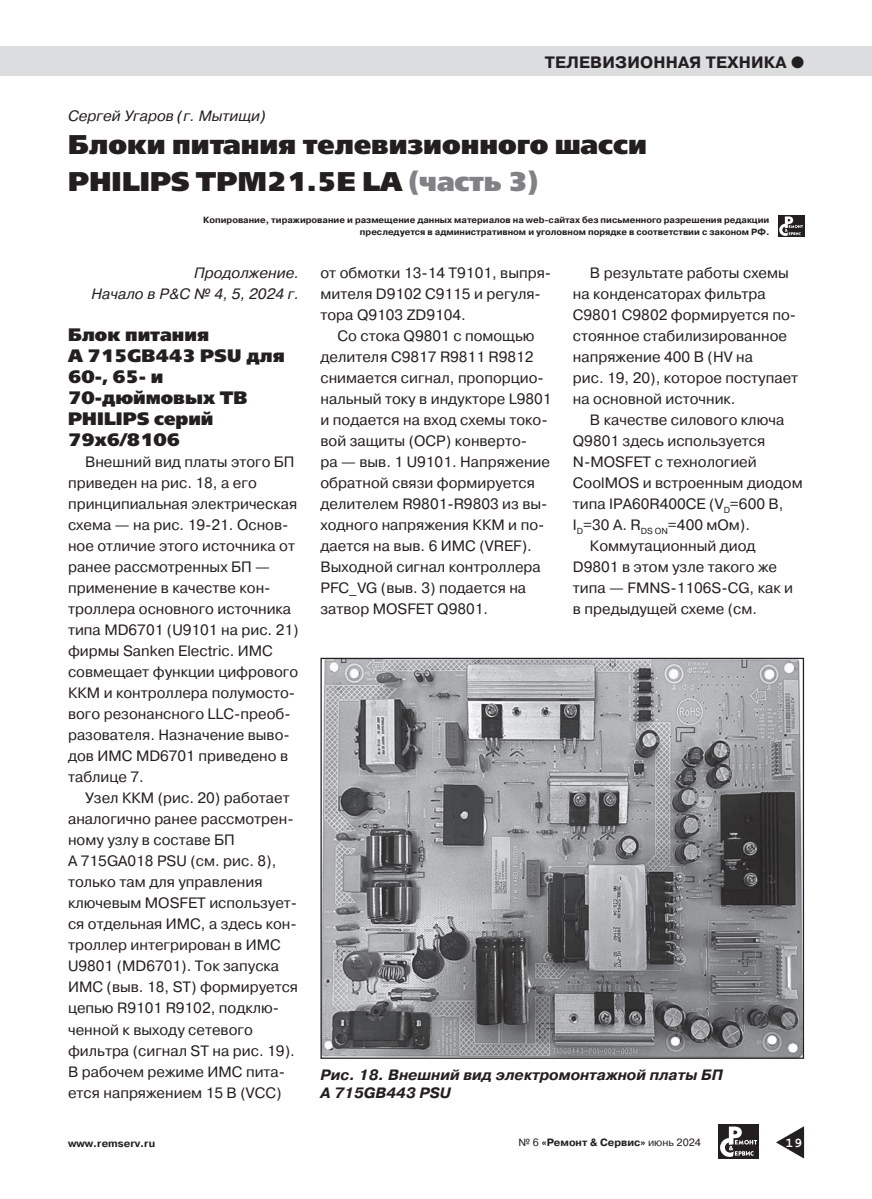
<style>
.page{position:relative;width:872px;height:1199px;background:#fff}
.page>*{position:absolute;margin:0;border:0;box-sizing:border-box;transform-origin:0 0}
.t1{font:800 27px/37.5px "Free Set";color:#231f20}
.t2{font:800 18px/21px "Free Set";color:#231f20}
.t3{font:700 16.5px "Pragmatica";letter-spacing:.01em;color:#231f20}
.t4{font:15px/21px "Pragmatica";color:#231f20}
.t5{font:italic 15px/21px "Pragmatica";color:#231f20;text-align:right}
.t6{font:italic 700 15px/18px "Pragmatica";color:#231f20}
.t7{font:700 13.5px "Courier New";color:#fff}
.t8{font:700 10.5px "Pragmatica";color:#231f20}
.t9{font:700 9px/12px "Pragmatica";color:#231f20;text-align:right}
.s1{color:#808285}
.s2{font-weight:400}
</style>
<div class="page">
<div style="left:718px;top:1124px;width:40px;height:34px;background:#231f20"></div>
<svg style="left:720px;top:1126px;width:37px;height:31px"></svg>
<svg style="left:776px;top:1126px;width:28px;height:32px"></svg>
<div style="left:0;top:46px;width:872px;height:29px;background:#dcdddf"></div>
<div style="left:778px;top:215px;width:26px;height:22px;background:#231f20"></div>
<svg style="left:779px;top:216px;width:24px;height:20px"></svg>
<img style="left:322px;top:660px;width:480px;height:396px">
<p class="t5" style="left:68px;top:106px;width:199px">Сергей Угаров (г. Мытищи)</p>
<p class="t3" style="left:545px;top:56px;width:261px">ТЕЛЕВИЗИОННАЯ ТЕХНИКА ●</p>
<h1 class="t1" style="left:68px;top:127px;width:580px">Блоки питания телевизионного шасси<br>PHILIPS TPM21.5E LA <span class="s1">(часть 3)</span></h1>
<p class="t9" style="left:203px;top:215px;width:567px">Копирование, тиражирование и размещение данных материалов на web-сайтах без письменного разрешения редакции преследуется в административном и уголовном порядке в соответствии с законом РФ.</p>
<p class="t5" style="left:91px;top:264px;width:209px">Продолжение.<br>Начало в Р&amp;С № 4, 5, 2024 г.</p>
<p class="t2" style="left:68px;top:325px;width:218px">Блок питания<br>A 715GB443 PSU для<br>60-, 65- и<br>70-дюймовых ТВ<br>PHILIPS серий<br>79x6/8106</p>
<p class="t4" style="left:68px;top:453px;width:232px;text-indent:17px">Внешний вид платы этого БП приведен на рис. 18, а его принципиальная электрическая схема — на рис. 19-21. Основ&shy;ное отличие этого источника от ранее рассмотренных БП — применение в качестве кон&shy;троллера основного источника типа MD6701 (U9101 на рис. 21) фирмы Sanken Electric. ИМС совмещает функции цифрового<br>ККМ и контроллера полумосто&shy;вого резонансного LLC-пре об&shy;ра зо вателя. Назначение выво&shy;дов ИМС MD6701 приведено в таблице 7.</p>
<p class="t4" style="left:68px;top:789px;width:231px;text-indent:17px">Узел ККМ (рис. 20) работает аналогично ранее рассмотрен&shy;ному узлу в составе БП<br>A 715GA018 PSU (см. рис. 8), только там для управления ключевым MOSFET использует&shy;ся отдельная ИМС, а здесь кон&shy;троллер интегрирован в ИМС<br>U9801 (MD6701). Ток запуска<br>ИМС (выв. 18, ST) формируется цепью R9101 R9102, подклю&shy;ченной к выходу сетевого фильтра (сигнал ST на рис. 19).<br>В рабочем режиме ИМС пита&shy;ется напряжением 15 В (VCC)</p>
<p class="t4" style="left:320px;top:264px;width:232px">от обмотки 13-14 Т9101, выпря&shy;мителя D9102 C9115 и регуля&shy;тора Q9103 ZD9104.</p>
<p class="t4" style="left:320px;top:327px;width:233px;text-indent:17px">Со стока Q9801 c помощью делителя С9817 R9811 R9812 снимается сигнал, пропорцио&shy;нальный току в индукторе L9801 и подается на вход схемы токо&shy;вой защиты (OCP) конверто-<br>ра — выв. 1 U9101. Напряжение обратной связи формируется делителем R9801-R9803 из вы&shy;ходного напряжения ККМ и по&shy;дается на выв. 6 ИМС (VREF).<br>Выходной сигнал контроллера<br>PFC_ VG (выв. 3) подается на затвор MOSFET Q9801.</p>
<p class="t4" style="left:573px;top:264px;width:227px;text-indent:17px">В результате работы схемы на конденсаторах фильтра<br>С9801 С9802 формируется по&shy;стоянное стабилизированное напряжение 400 В (HV на<br>рис. 19, 20), которое поступает на основной источник.</p>
<p class="t4" style="left:590px;top:411px;width:196px">В качестве силового ключа</p>
<p class="t4" style="left:573px;top:432px;width:194px">Q9801 здесь используется</p>
<p class="t4" style="left:573px;top:453px;width:185px">N-MOSFET с технологией</p>
<p class="t4" style="left:573px;top:474px;width:231px">CoolMOS и встроенным диодом</p>
<p class="t4" style="left:573px;top:495px;width:212px">типа IPA60R400CE (V<sub>D</sub>=600 В,</p>
<p class="t4" style="left:573px;top:516px;width:179px">I<sub>D</sub>=30 А. R<sub>DS</sub> <sub>ON</sub>=400 мОм).</p>
<p class="t4" style="left:590px;top:537px;width:167px">Коммутационный диод</p>
<p class="t4" style="left:573px;top:558px;width:206px">D9801 в этом узле такого же</p>
<p class="t4" style="left:573px;top:579px;width:222px">типа — FMNS-1106S-CG, как и</p>
<p class="t4" style="left:573px;top:600px;width:186px">в предыдущей схеме (см.</p>
<p class="t6" style="left:320px;top:1065px;width:404px">Рис. 18. Внешний вид электромонтажной платы БП<br>A 715GB443 PSU</p>
<p class="t8" style="left:68px;top:1139px;width:89px">www.remserv.ru</p>
<p class="t8" style="left:518px;top:1138px;width:184px"><span class="s2">№ 6</span> «Ремонт &amp; Сервис» <span class="s2">июнь 2024</span></p>
<p class="t7" style="left:785px;top:1134px;width:18px">19</p>
</div>
